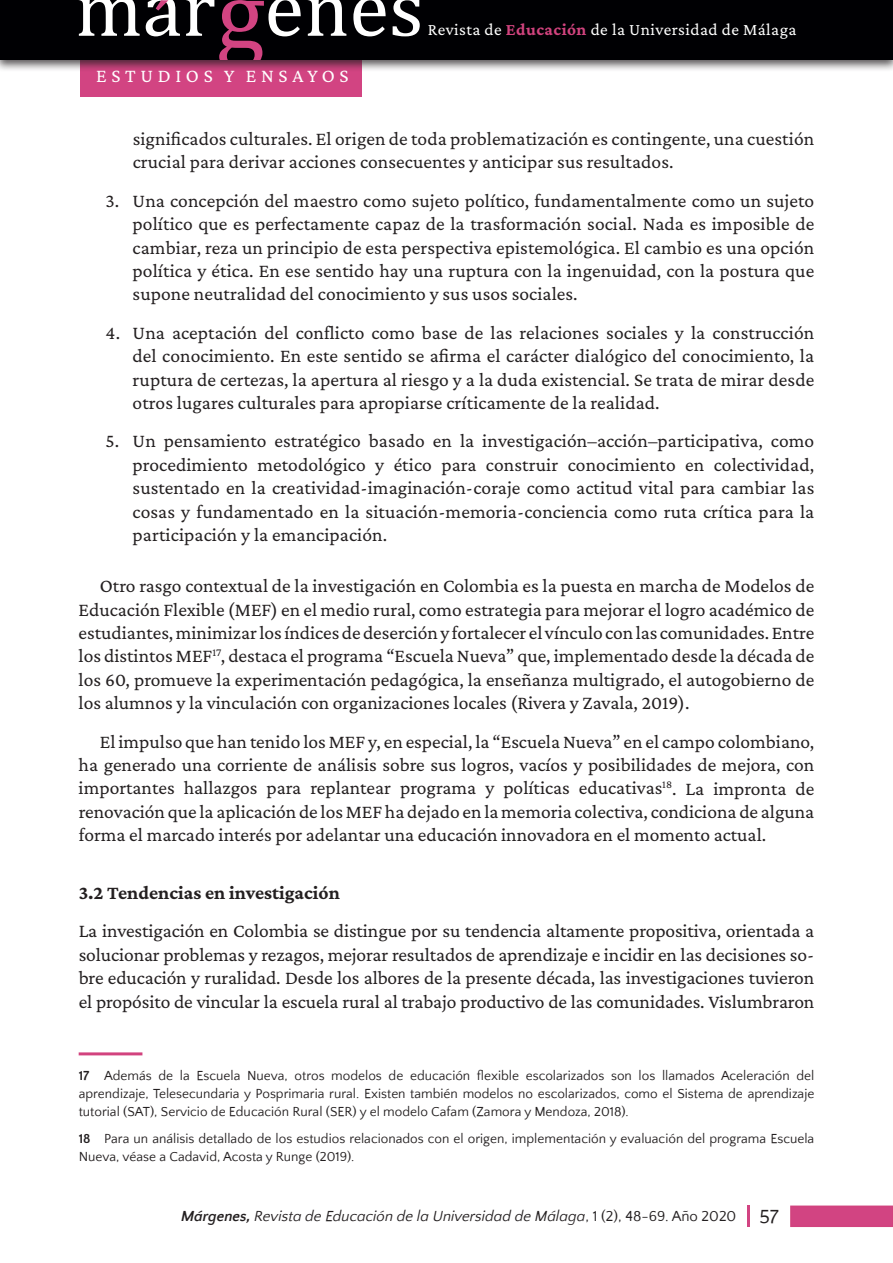
<style>
.page{position:relative;width:893px;height:1263px;background:#fff}
.page>*{position:absolute;margin:0;border:0;box-sizing:border-box;transform-origin:0 0}
.t1{font:19.5px/23.4px "Crimson Pro";letter-spacing:.005em;color:#231f20;text-align:justify}
.t2{font:700 19.5px "Crimson Pro";color:#231f20}
.t3{font:19.5px "Crimson Pro";letter-spacing:.24em;color:#fff}
.t4{font:17.25px "Crimson Pro";letter-spacing:.025em;color:#fff}
.t5{font:italic 15px "Quattrocento Sans";color:#231f20}
.t6{font:13.5px/18px "Quattrocento Sans";color:#231f20;text-align:justify}
.s1{font-weight:700;color:#d1437e}
.s2{font-weight:700}
.s3{font-style:normal}
.s4{font-style:normal;font-size:19.5px}
</style>
<div class="page">
<div style="left:81px;top:55px;width:281px;height:42px;background:#d24482"></div>
<div style="left:0;top:0;width:893px;height:72px;background:#231f20;opacity:.75"></div>
<div style="left:0;top:0;width:893px;height:60px;background:#000003"></div>
<svg style="left:78px;top:0;width:62px;height:36px"></svg>
<svg style="left:307px;top:0;width:39px;height:36px"></svg>
<svg style="left:353px;top:0;width:33px;height:36px"></svg>
<svg style="left:393px;top:0;width:27px;height:36px"></svg>
<svg style="left:146px;top:0;width:155px;height:59px"></svg>
<hr style="left:747px;top:1205px;width:3px;height:22px;background:#d24482">
<div style="left:790px;top:1205px;width:103px;height:22px;background:#d24482;border:2px solid #d1437e"></div>
<hr style="left:79px;top:1052px;width:63px;height:3px;background:#d2437e">
<p class="t3" style="left:96px;top:63px;width:254px">ESTUDIOS Y ENSAYOS</p>
<p class="t4" style="left:428px;top:18px;width:370px">Revista de <span class="s1">Educación</span> de la Universidad de Málaga</p>
<p class="t1" style="left:133px;top:127px;width:683px">significados culturales. El origen de toda problematización es contingente, una cuestión crucial para derivar acciones consecuentes y anticipar sus resultados.</p>
<p class="t1" style="left:133px;top:188px;width:683px;text-indent:-27px">3. Una concepción del maestro como sujeto político, fundamentalmente como un sujeto político que es perfectamente capaz de la trasformación social. Nada es imposible de cambiar, reza un principio de esta perspectiva epistemológica. El cambio es una opción política y ética. En ese sentido hay una ruptura con la ingenuidad, con la postura que supone neutralidad del conocimiento y sus usos sociales.</p>
<p class="t1" style="left:133px;top:320px;width:683px;text-indent:-27px">4. Una aceptación del conflicto como base de las relaciones sociales y la construcción del conocimiento. En este sentido se afirma el carácter dialógico del conocimiento, la ruptura de certezas, la apertura al riesgo y a la duda existencial. Se trata de mirar desde otros lugares culturales para apropiarse críticamente de la realidad.</p>
<p class="t1" style="left:133px;top:429px;width:683px;text-indent:-27px">5. Un pensamiento estratégico basado en la investigación–acción–participativa, como procedimiento metodológico y ético para construir conocimiento en colectividad, sustentado en la creatividad-imaginación-coraje como actitud vital para cambiar las cosas y fundamentado en la situación-memoria-conciencia como ruta crítica para la participación y la emancipación.</p>
<p class="t1" style="left:79px;top:574px;width:737px;text-indent:21px">Otro rasgo contextual de la investigación en Colombia es la puesta en marcha de Modelos de Educación Flexible (MEF) en el medio rural, como estrategia para mejorar el logro académico de estudiantes, minimizar los índices de deserción y fortalecer el vínculo con las comunidades. Entre los distintos MEF<sup>17</sup>, destaca el programa “Escuela Nueva” que, implementado desde la década de los 60, promueve la experimentación pedagógica, la enseñanza multigrado, el autogobierno de los alumnos y la vinculación con organizaciones locales (Rivera y Zavala, 2019).</p>
<p class="t1" style="left:79px;top:729px;width:737px;text-indent:21px">El impulso que han tenido los MEF y, en especial, la “Escuela Nueva” en el campo colombiano, ha generado una corriente de análisis sobre sus logros, vacíos y posibilidades de mejora, con importantes hallazgos para replantear programa y políticas educativas<sup>18</sup>. La impronta de renovación que la aplicación de los MEF ha dejado en la memoria colectiva, condiciona de alguna forma el marcado interés por adelantar una educación innovadora en el momento actual.</p>
<p class="t2" style="left:79px;top:880px;width:263px">3.2 Tendencias en investigación</p>
<p class="t1" style="left:79px;top:919px;width:737px">La investigación en Colombia se distingue por su tendencia altamente propositiva, orientada a solucionar problemas y rezagos, mejorar resultados de aprendizaje e incidir en las decisiones so&shy;bre educación y ruralidad. Desde los albores de la presente década, las investigaciones tuvieron el propósito de vincular la escuela rural al trabajo productivo de las comunidades. Vislumbraron</p>
<p class="t6" style="left:79px;top:1067px;width:737px"><span class="s2">17</span> Además de la Escuela Nueva, otros modelos de educación flexible escolarizados son los llamados Aceleración del aprendizaje, Telesecundaria y Posprimaria rural. Existen también modelos no escolarizados, como el Sistema de aprendizaje tutorial (SAT), Servicio de Educación Rural (SER) y el modelo Cafam (Zamora y Mendoza, 2018).</p>
<p class="t6" style="left:79px;top:1130px;width:737px"><span class="s2">18</span> Para un análisis detallado de los estudios relacionados con el origen, implementación y evaluación del programa Escuela<br>Nueva, véase a Cadavid, Acosta y Runge (2019).</p>
<p class="t5" style="left:181px;top:1208px;width:599px"><span class="s2">Márgenes,</span> Revista de Educación de la Universidad de Málaga<span class="s3">, 1 (2), 48-69. Año 2020</span> <span class="s4">57</span></p>
</div>
